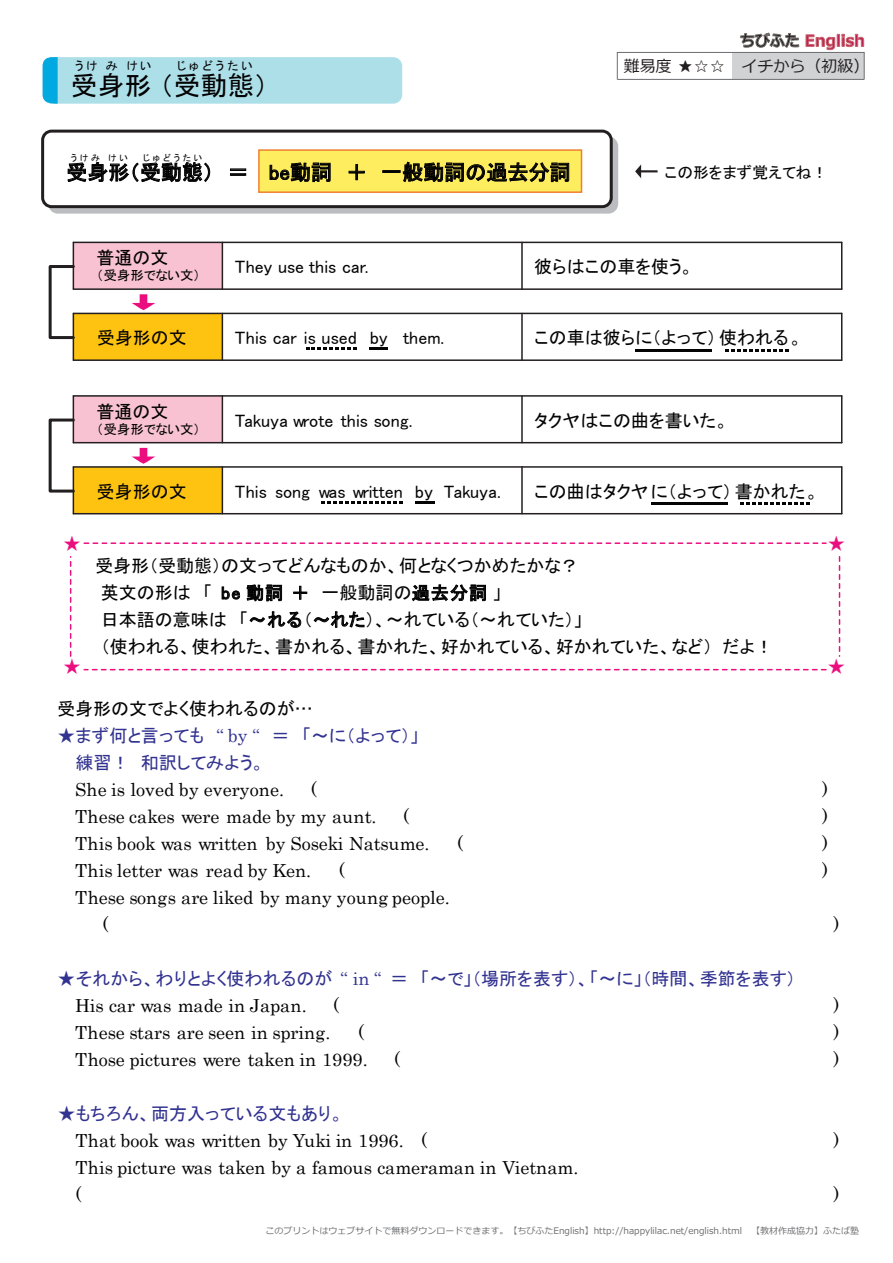
<style>
.page{position:relative;width:893px;height:1263px;background:#fff}
.page>*{position:absolute;margin:0;border:0;box-sizing:border-box;transform-origin:0 0}
.t1{font:27px "MS P Gothic";color:#030303}
.t2{font:21px "MS P Gothic";color:#030303}
.t3{font:18px/27px "Century";color:#030303}
.t4{font:18px/27px "MS P Gothic";color:#030303}
.t5{font:18px/27px "MS P Gothic";color:#323291}
.t6{font:18px "MS P Gothic";color:#eb0e7e}
.t7{font:16.05px "Meiryo";color:#231f20}
.t8{font:15.75px "MS P Gothic";color:#030303}
.t9{font:13.5px "MS P Gothic";letter-spacing:-.005em;color:#030303}
.t10{font:12px "MS P Gothic";letter-spacing:.25em;color:#030303}
.t11{font:9px "Meiryo";color:#6c6d70}
.t12{font:9px "MS P Gothic";letter-spacing:.3em;color:#030303}
.s1{font-family:"Century"}
</style>
<div class="page">
<div style="left:733px;top:52px;width:131px;height:27px;background:#d1d2d4"></div>
<div style="left:617px;top:52px;width:248px;height:28px;border:1px solid #6c6d70"></div>
<svg style="left:741px;top:33px;width:58px;height:15px"></svg>
<svg style="left:806px;top:34px;width:58px;height:16px"></svg>
<div style="left:43px;top:57px;width:359px;height:47px;background:#addfe9;border-radius:9px"></div>
<svg style="left:43px;top:57px;width:15px;height:47px"></svg>
<div style="left:41px;top:130px;width:572px;height:78px;border:3px solid #231f20;border-radius:9px"></div>
<div style="left:258px;top:149px;width:324px;height:44px;background:#ffed60;border:2px solid #f08031"></div>
<svg style="left:67px;top:162px;width:143px;height:99px"></svg>
<svg style="left:230px;top:169px;width:16px;height:2px"></svg>
<div style="left:230px;top:173px;width:16px;height:3px;border:1px solid #030303"></div>
<svg style="left:269px;top:162px;width:62px;height:82px"></svg>
<svg style="left:348px;top:164px;width:17px;height:16px"></svg>
<div style="left:382px;top:170px;width:18px;height:3px;border:1px solid #030303"></div>
<svg style="left:403px;top:162px;width:166px;height:82px"></svg>
<svg style="left:635px;top:164px;width:6px;height:14px"></svg>
<hr style="left:638px;top:170px;width:20px;height:2px;background:#231f20">
<div style="left:73px;top:242px;width:149px;height:47px;background:#f8c2d3"></div>
<div style="left:73px;top:313px;width:149px;height:47px;background:#fec210"></div>
<div style="left:73px;top:396px;width:149px;height:47px;background:#f8c2d3"></div>
<div style="left:73px;top:467px;width:149px;height:47px;background:#fec210"></div>
<svg style="left:132px;top:294px;width:23px;height:16px"></svg>
<svg style="left:132px;top:448px;width:23px;height:16px"></svg>
<svg style="left:307px;top:347px;width:49px;height:3px"></svg>
<hr style="left:370px;top:347px;width:18px;height:3px;background:#030303">
<hr style="left:635px;top:349px;width:76px;height:3px;background:#030303">
<svg style="left:725px;top:349px;width:63px;height:3px"></svg>
<svg style="left:322px;top:501px;width:81px;height:3px"></svg>
<hr style="left:415px;top:501px;width:20px;height:3px;background:#030303">
<hr style="left:651px;top:502px;width:76px;height:3px;background:#030303">
<svg style="left:741px;top:502px;width:69px;height:3px"></svg>
<hr style="left:73px;top:242px;width:769px;height:1px;background:#231f20">
<hr style="left:73px;top:288px;width:769px;height:2px;background:#231f20">
<hr style="left:73px;top:242px;width:1px;height:47px;background:#231f20">
<hr style="left:222px;top:242px;width:1px;height:47px;background:#231f20">
<hr style="left:521px;top:242px;width:2px;height:47px;background:#231f20">
<hr style="left:841px;top:242px;width:1px;height:47px;background:#231f20">
<hr style="left:73px;top:313px;width:769px;height:1px;background:#231f20">
<hr style="left:73px;top:359px;width:769px;height:2px;background:#231f20">
<hr style="left:73px;top:313px;width:1px;height:47px;background:#231f20">
<hr style="left:222px;top:313px;width:1px;height:47px;background:#231f20">
<hr style="left:521px;top:313px;width:2px;height:47px;background:#231f20">
<hr style="left:841px;top:313px;width:1px;height:47px;background:#231f20">
<div style="left:49px;top:265px;width:26px;height:74px;border:3px solid #231f20"></div>
<hr style="left:73px;top:395px;width:769px;height:2px;background:#231f20">
<hr style="left:73px;top:442px;width:769px;height:1px;background:#231f20">
<hr style="left:73px;top:396px;width:1px;height:47px;background:#231f20">
<hr style="left:222px;top:396px;width:1px;height:47px;background:#231f20">
<hr style="left:521px;top:396px;width:2px;height:47px;background:#231f20">
<hr style="left:841px;top:396px;width:1px;height:47px;background:#231f20">
<hr style="left:73px;top:466px;width:769px;height:2px;background:#231f20">
<hr style="left:73px;top:513px;width:769px;height:1px;background:#231f20">
<hr style="left:73px;top:467px;width:1px;height:47px;background:#231f20">
<hr style="left:222px;top:467px;width:1px;height:47px;background:#231f20">
<hr style="left:521px;top:467px;width:2px;height:47px;background:#231f20">
<hr style="left:841px;top:467px;width:1px;height:47px;background:#231f20">
<div style="left:49px;top:418px;width:26px;height:75px;border:3px solid #231f20"></div>
<svg style="left:70px;top:557px;width:1px;height:99px"></svg>
<svg style="left:84px;top:584px;width:742px;height:86px"></svg>
<svg style="left:839px;top:557px;width:1px;height:99px"></svg>
<svg style="left:84px;top:542px;width:742px;height:2px"></svg>
<p class="t10" style="left:75px;top:60px;width:78px">うけ み けい</p>
<p class="t10" style="left:177px;top:60px;width:77px">じゅどうたい</p>
<h1 class="t1" style="left:71px;top:72px;width:199px">受身形 （受動態）</h1>
<p class="t12" style="left:71px;top:153px;width:59px">うけみ けい</p>
<p class="t12" style="left:143px;top:153px;width:61px">じゅどうたい</p>
<p class="t2" style="left:66px;top:162px;width:506px">受身形（受動態）　＝　 be動詞　＋　一般動詞の過去分詞</p>
<p class="t7" style="left:624px;top:55px;width:247px">難易度 ★☆☆　イチから（初級）</p>
<p class="t8" style="left:664px;top:165px;width:164px">この形をまず覚えてね！</p>
<p class="t4" style="left:97px;top:244px;width:73px">普通の文</p>
<p class="t9" style="left:97px;top:269px;width:105px">（受身形でない文）</p>
<p class="t4" style="left:235px;top:253px;width:135px">They use this car.</p>
<p class="t4" style="left:534px;top:253px;width:161px">彼らはこの車を使う。</p>
<p class="t4" style="left:97px;top:324px;width:91px">受身形の文</p>
<p class="t4" style="left:235px;top:324px;width:211px">This car is used by them.</p>
<p class="t4" style="left:534px;top:324px;width:270px">この車は彼らに（よって）使われる。</p>
<p class="t4" style="left:97px;top:398px;width:73px">普通の文</p>
<p class="t9" style="left:97px;top:422px;width:105px">（受身形でない文）</p>
<p class="t4" style="left:235px;top:407px;width:179px">Takuya wrote this song.</p>
<p class="t4" style="left:534px;top:407px;width:196px">タクヤはこの曲を書いた。</p>
<p class="t6" style="left:63px;top:535px;width:20px">★</p>
<p class="t6" style="left:63px;top:657px;width:20px">★</p>
<p class="t4" style="left:97px;top:478px;width:91px">受身形の文</p>
<p class="t4" style="left:235px;top:478px;width:268px">This song was written by Takuya.</p>
<p class="t4" style="left:534px;top:478px;width:286px">この曲はタクヤに（よって）書かれた。</p>
<p class="t4" style="left:101px;top:552px;width:674px;text-indent:-6px">受身形（受動態）の文ってどんなものか、何となくつかめたかな？<br>英文の形は 「 be 動詞＋ 一般動詞の過去分詞」<br>日本語の意味は 「～れる（～れた）、～れている（～れていた）」<br>（使われる、使われた、書かれる、書かれた、好かれている、好かれていた、など）だよ！</p>
<p class="t6" style="left:827px;top:535px;width:20px">★</p>
<p class="t6" style="left:827px;top:657px;width:20px">★</p>
<p class="t4" style="left:57px;top:695px;width:257px">受身形の文でよく使われるのが…</p>
<p class="t5" style="left:76px;top:722px;width:345px;text-indent:-18px">★まず何と言っても <span class="s1">“ by “</span> ＝ 「～に（よって）」練習！ 和訳してみよう。</p>
<p class="t3" style="left:75px;top:774px;width:210px">She is loved by everyone.</p>
<p class="t3" style="left:311px;top:774px;width:8px">(</p>
<p class="t3" style="left:822px;top:774px;width:8px">)</p>
<p class="t3" style="left:75px;top:801px;width:303px">These cakes were made by my aunt.</p>
<p class="t3" style="left:403px;top:801px;width:8px">(</p>
<p class="t3" style="left:822px;top:801px;width:8px">)</p>
<p class="t3" style="left:75px;top:828px;width:356px">This book was written by Soseki Natsume.</p>
<p class="t3" style="left:457px;top:828px;width:8px">(</p>
<p class="t3" style="left:822px;top:828px;width:8px">)</p>
<p class="t3" style="left:75px;top:855px;width:237px">This letter was read by Ken.</p>
<p class="t3" style="left:339px;top:855px;width:8px">(</p>
<p class="t3" style="left:822px;top:855px;width:8px">)</p>
<p class="t3" style="left:102px;top:882px;width:349px;text-indent:-27px">These songs are liked by many young people. (</p>
<p class="t3" style="left:833px;top:909px;width:8px">)</p>
<p class="t5" style="left:58px;top:965px;width:739px">★それから、わりとよく使われるのが <span class="s1">“ in “</span> ＝ 「～で」（場所を表す）、「～に」（時間、季節を表す）</p>
<p class="t3" style="left:75px;top:990px;width:233px">His car was made in Japan.</p>
<p class="t3" style="left:333px;top:990px;width:8px">(</p>
<p class="t3" style="left:833px;top:990px;width:8px">)</p>
<p class="t3" style="left:75px;top:1017px;width:257px">These stars are seen in spring.</p>
<p class="t3" style="left:358px;top:1017px;width:8px">(</p>
<p class="t3" style="left:833px;top:1017px;width:8px">)</p>
<p class="t3" style="left:75px;top:1044px;width:294px">Those pictures were taken in 1999.</p>
<p class="t3" style="left:394px;top:1044px;width:8px">(</p>
<p class="t3" style="left:834px;top:1044px;width:8px">)</p>
<p class="t5" style="left:58px;top:1099px;width:287px">★もちろん、両方入っている文もあり。</p>
<p class="t3" style="left:75px;top:1125px;width:353px">That book was written by Yuki in 1996. (</p>
<p class="t3" style="left:834px;top:1125px;width:8px">)</p>
<p class="t3" style="left:75px;top:1152px;width:505px">This picture was taken by a famous cameraman in Vietnam. (</p>
<p class="t3" style="left:834px;top:1179px;width:8px">)</p>
<p class="t11" style="left:265px;top:1224px;width:595px">このプリントはウェブサイトで無料ダウンロードできます。【ちびふたEnglish】http://happylilac.net/english.html　【教材作成協力】ふたば塾</p>
</div>
